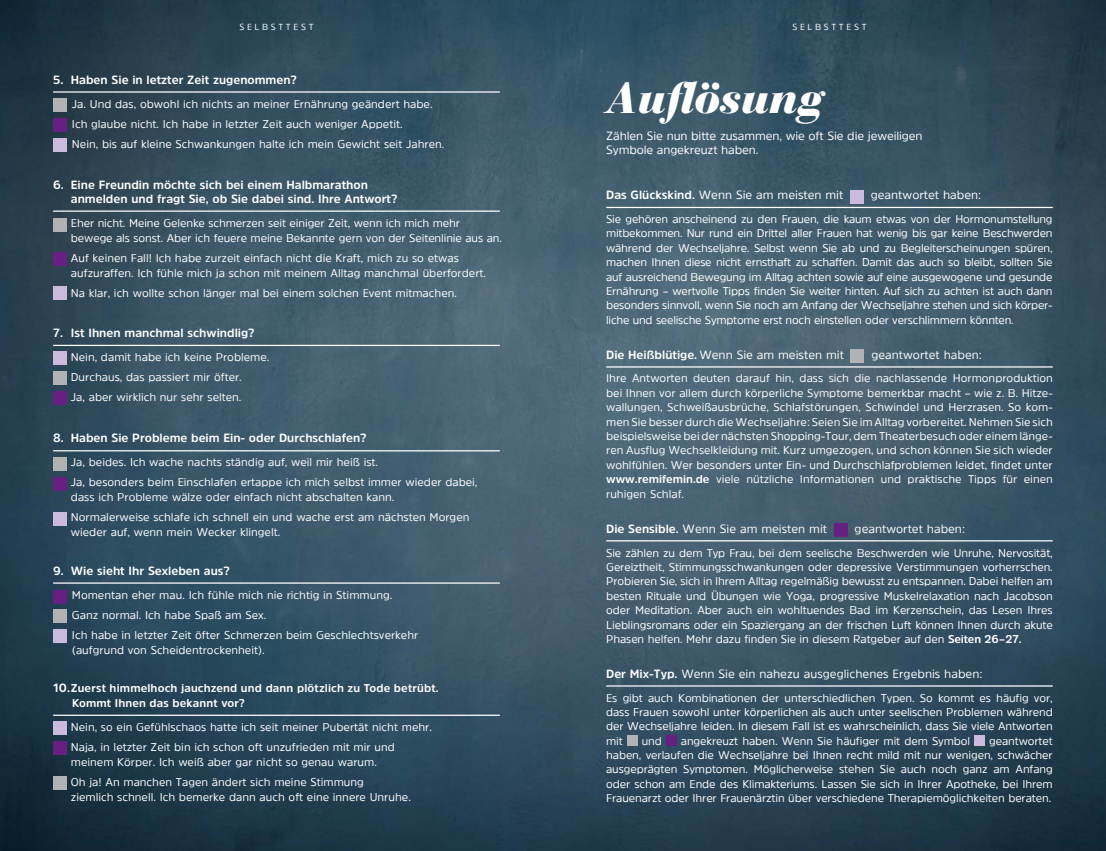
<style>
.page{position:relative;width:1106px;height:851px;background:#fff}
.page>*{position:absolute;margin:0;border:0;box-sizing:border-box;transform-origin:0 0}
.t1{font:italic 900 43.75px "Bauer Bodoni Std";letter-spacing:-.02em;color:#fff}
.t2{font:11.88px/14.2px "Amsi Pro";color:#fff}
.t3{font:700 11.88px/14.2px "Amsi Pro";color:#fff}
.t4{font:11.25px/14.4px "Amsi Pro";color:#fff}
.t5{font:700 11.25px/15px "Amsi Pro";letter-spacing:.015em;color:#fff}
.t6{font:8.75px "Amsi Pro";letter-spacing:.31em;color:#fff}
.s1{font-size:11.88px}
.s2{font-weight:700}
</style>
<div class="page">
<img style="left:0;top:0;width:1106px;height:850px">
<div style="left:627px;top:735px;width:10px;height:10px;background:#b1b2b3"></div>
<div style="left:666px;top:735px;width:10px;height:10px;background:#652082"></div>
<div style="left:974px;top:735px;width:11px;height:10px;background:#ccbadc"></div>
<hr style="left:606px;top:685px;width:446px;height:1px;background:#fff">
<div style="left:850px;top:349px;width:13px;height:13px;background:#b1b2b3"></div>
<hr style="left:606px;top:366px;width:446px;height:1px;background:#fff">
<div style="left:850px;top:190px;width:13px;height:13px;background:#ccbadc"></div>
<hr style="left:606px;top:207px;width:446px;height:1px;background:#fff">
<hr style="left:606px;top:540px;width:446px;height:1px;background:#fff">
<div style="left:834px;top:523px;width:14px;height:13px;background:#652082"></div>
<hr style="left:53px;top:210px;width:447px;height:2px;background:#fff">
<div style="left:53px;top:252px;width:13px;height:14px;background:#652082"></div>
<div style="left:53px;top:218px;width:13px;height:13px;background:#b1b2b3"></div>
<div style="left:53px;top:286px;width:13px;height:14px;background:#ccbadc"></div>
<hr style="left:53px;top:345px;width:447px;height:1px;background:#fff">
<div style="left:53px;top:371px;width:13px;height:13px;background:#b1b2b3"></div>
<div style="left:53px;top:351px;width:13px;height:13px;background:#ccbadc"></div>
<div style="left:53px;top:391px;width:13px;height:13px;background:#652082"></div>
<hr style="left:53px;top:450px;width:447px;height:1px;background:#fff">
<div style="left:53px;top:477px;width:13px;height:13px;background:#652082"></div>
<div style="left:53px;top:457px;width:13px;height:13px;background:#b1b2b3"></div>
<div style="left:53px;top:512px;width:13px;height:14px;background:#ccbadc"></div>
<hr style="left:53px;top:582px;width:447px;height:1px;background:#fff">
<div style="left:53px;top:609px;width:13px;height:13px;background:#b1b2b3"></div>
<div style="left:53px;top:590px;width:13px;height:13px;background:#652082"></div>
<div style="left:53px;top:629px;width:13px;height:13px;background:#ccbadc"></div>
<hr style="left:53px;top:714px;width:447px;height:1px;background:#fff">
<div style="left:53px;top:741px;width:13px;height:13px;background:#652082"></div>
<div style="left:53px;top:776px;width:13px;height:13px;background:#b1b2b3"></div>
<div style="left:53px;top:720px;width:13px;height:14px;background:#ccbadc"></div>
<hr style="left:53px;top:91px;width:447px;height:2px;background:#fff">
<div style="left:53px;top:98px;width:13px;height:13px;background:#b1b2b3"></div>
<div style="left:53px;top:118px;width:13px;height:13px;background:#652082"></div>
<div style="left:53px;top:138px;width:13px;height:13px;background:#ccbadc"></div>
<p class="t6" style="left:239px;top:21px;width:76px">SELBSTTEST</p>
<p class="t6" style="left:792px;top:21px;width:76px">SELBSTTEST</p>
<p class="t3" style="left:53px;top:72px;width:245px">5. Haben Sie in letzter Zeit zugenommen?</p>
<p class="t4" style="left:72px;top:93px;width:374px;line-height:20px">Ja. Und das, obwohl ich nichts an meiner Ernährung geändert habe.<br>Ich glaube nicht. Ich habe in letzter Zeit auch weniger Appetit.<br>Nein, bis auf kleine Schwankungen halte ich mein Gewicht seit Jahren.</p>
<p class="t3" style="left:71px;top:177px;width:328px;text-indent:-18px">6. Eine Freundin möchte sich bei einem Halbmarathon anmelden und fragt Sie, ob Sie dabei sind. Ihre Antwort?</p>
<p class="t4" style="left:71px;top:215px;width:433px;line-height:15px">Eher nicht. Meine Gelenke schmerzen seit einiger Zeit, wenn ich mich mehr bewege als sonst. Aber ich feuere meine Bekannte gern von der Seitenlinie aus an.</p>
<p class="t4" style="left:71px;top:250px;width:417px;line-height:15px">Auf keinen Fall! Ich habe zurzeit einfach nicht die Kraft, mich zu so etwas aufzuraffen. Ich fühle mich ja schon mit meinem Alltag manchmal überfordert.</p>
<p class="t4" style="left:71px;top:285px;width:387px">Na klar, ich wollte schon länger mal bei einem solchen Event mitmachen.</p>
<p class="t3" style="left:53px;top:325px;width:203px">7. Ist Ihnen manchmal schwindlig?</p>
<p class="t4" style="left:71px;top:346px;width:200px;line-height:20px">Nein, damit habe ich keine Probleme.<br>Durchaus, das passiert mir öfter.<br>Ja, aber wirklich nur sehr selten.</p>
<p class="t3" style="left:53px;top:430px;width:315px">8. Haben Sie Probleme beim Ein- oder Durchschlafen?</p>
<p class="t4" style="left:71px;top:452px;width:408px;line-height:20px">Ja, beides. Ich wache nachts ständig auf, weil mir heiß ist.<br>Ja, besonders beim Einschlafen ertappe ich mich selbst immer wieder dabei,</p>
<p class="t4" style="left:71px;top:487px;width:400px;line-height:20px">dass ich Probleme wälze oder einfach nicht abschalten kann.<br>Normalerweise schlafe ich schnell ein und wache erst am nächsten Morgen</p>
<p class="t4" style="left:71px;top:525px;width:211px">wieder auf, wenn mein Wecker klingelt.</p>
<p class="t3" style="left:53px;top:563px;width:178px">9. Wie sieht Ihr Sexleben aus?</p>
<p class="t4" style="left:72px;top:584px;width:348px;line-height:20px">Momentan eher mau. Ich fühle mich nie richtig in Stimmung.<br>Ganz normal. Ich habe Spaß am Sex.<br>Ich habe in letzter Zeit öfter Schmerzen beim Geschlechtsverkehr</p>
<p class="t4" style="left:72px;top:642px;width:194px">(aufgrund von Scheidentrockenheit).</p>
<p class="t5" style="left:72px;top:680px;width:368px;text-indent:-19px"><span class="s1">10.</span>Zuerst himmelhoch jauchzend und dann plötzlich zu Tode betrübt.<br>Kommt Ihnen das bekannt vor?</p>
<p class="t4" style="left:71px;top:716px;width:362px;line-height:20px">Nein, so ein Gefühlschaos hatte ich seit meiner Pubertät nicht mehr.<br>Naja, in letzter Zeit bin ich schon oft unzufrieden mit mir und</p>
<p class="t4" style="left:71px;top:751px;width:308px;line-height:20px">meinem Körper. Ich weiß aber gar nicht so genau warum.<br>Oh ja! An manchen Tagen ändert sich meine Stimmung</p>
<p class="t4" style="left:71px;top:789px;width:341px">ziemlich schnell. Ich bemerke dann auch oft eine innere Unruhe.</p>
<h1 class="t1" style="left:606px;top:71px;width:219px">Auflösung</h1>
<p class="t2" style="left:606px;top:128px;width:318px">Zählen Sie nun bitte zusammen, wie oft Sie die jeweiligen<br>Symbole angekreuzt haben.</p>
<p class="t2" style="left:606px;top:187px;width:239px"><span class="s2">Das Glückskind.</span> Wenn Sie am meisten mit</p>
<p class="t2" style="left:870px;top:187px;width:112px">geantwortet haben:</p>
<p class="t4" style="left:606px;top:211px;width:448px;text-align:justify">Sie gehören anscheinend zu den Frauen, die kaum etwas von der Hormonumstellung mitbekommen. Nur rund ein Drittel aller Frauen hat wenig bis gar keine Beschwerden während der Wechseljahre. Selbst wenn Sie ab und zu Begleiterscheinungen spüren, machen Ihnen diese nicht ernsthaft zu schaffen. Damit das auch so bleibt, sollten Sie auf ausreichend Bewegung im Alltag achten sowie auf eine ausgewogene und gesunde Ernährung – wertvolle Tipps finden Sie weiter hinten. Auf sich zu achten ist auch dann besonders sinnvoll, wenn Sie noch am Anfang der Wechseljahre stehen und sich körper&shy;liche und seelische Symptome erst noch einstellen oder verschlimmern könnten.</p>
<p class="t2" style="left:606px;top:347px;width:239px"><span class="s2">Die Heißblütige.</span> Wenn Sie am meisten mit</p>
<p class="t2" style="left:871px;top:347px;width:112px">geantwortet haben:</p>
<p class="t4" style="left:606px;top:371px;width:448px;text-align:justify">Ihre Antworten deuten darauf hin, dass sich die nachlassende Hormonproduktion bei Ihnen vor allem durch körperliche Symptome bemerkbar macht – wie z. B. Hitze&shy;wallungen, Schweißausbrüche, Schlafstörungen, Schwindel und Herzrasen. So kom&shy;men Sie besser durch die Wechseljahre: Seien Sie im Alltag vorbereitet. Nehmen Sie sich beispielsweise bei der nächsten Shopping-Tour, dem Theaterbesuch oder einem länge&shy;ren Ausflug Wechselkleidung mit. Kurz umgezogen, und schon können Sie sich wieder wohlfühlen. Wer besonders unter Ein- und Durchschlafproblemen leidet, findet unter <span class="s2">www.remifemin.de</span> viele nützliche Informationen und praktische Tipps für einen ruhigen Schlaf.</p>
<p class="t2" style="left:606px;top:521px;width:222px"><span class="s2">Die Sensible.</span> Wenn Sie am meisten mit</p>
<p class="t2" style="left:854px;top:521px;width:112px">geantwortet haben:</p>
<p class="t4" style="left:606px;top:545px;width:448px;text-align:justify">Sie zählen zu dem Typ Frau, bei dem seelische Beschwerden wie Unruhe, Nervosität, Gereiztheit, Stimmungsschwankungen oder depressive Verstimmungen vorherrschen.<br>Probieren Sie, sich in Ihrem Alltag regelmäßig bewusst zu entspannen. Dabei helfen am besten Rituale und Übungen wie Yoga, progressive Muskelrelaxation nach Jacobson oder Meditation. Aber auch ein wohltuendes Bad im Kerzenschein, das Lesen Ihres Lieblingsromans oder ein Spaziergang an der frischen Luft können Ihnen durch akute Phasen helfen. Mehr dazu finden Sie in diesem Ratgeber auf den <span class="s2">Seiten 26–27.</span></p>
<p class="t2" style="left:606px;top:666px;width:378px"><span class="s2">Der Mix-Typ.</span> Wenn Sie ein nahezu ausgeglichenes Ergebnis haben:</p>
<p class="t4" style="left:606px;top:690px;width:448px;text-align:justify">Es gibt auch Kombinationen der unterschiedlichen Typen. So kommt es häufig vor, dass Frauen sowohl unter körperlichen als auch unter seelischen Problemen während der Wechseljahre leiden. In diesem Fall ist es wahrscheinlich, dass Sie viele Antworten mit</p>
<p class="t4" style="left:641px;top:733px;width:22px">und</p>
<p class="t4" style="left:681px;top:733px;width:291px">angekreuzt haben. Wenn Sie häufiger mit dem Symbol</p>
<p class="t4" style="left:606px;top:733px;width:448px;text-align:justify;text-indent:383px">geantwortet haben, verlaufen die Wechseljahre bei Ihnen recht mild mit nur wenigen, schwächer ausgeprägten Symptomen. Möglicherweise stehen Sie auch noch ganz am Anfang oder schon am Ende des Klimakteriums. Lassen Sie sich in Ihrer Apotheke, bei Ihrem Frauenarzt oder Ihrer Frauenärztin über verschiedene Therapiemöglichkeiten beraten.</p>
</div>
